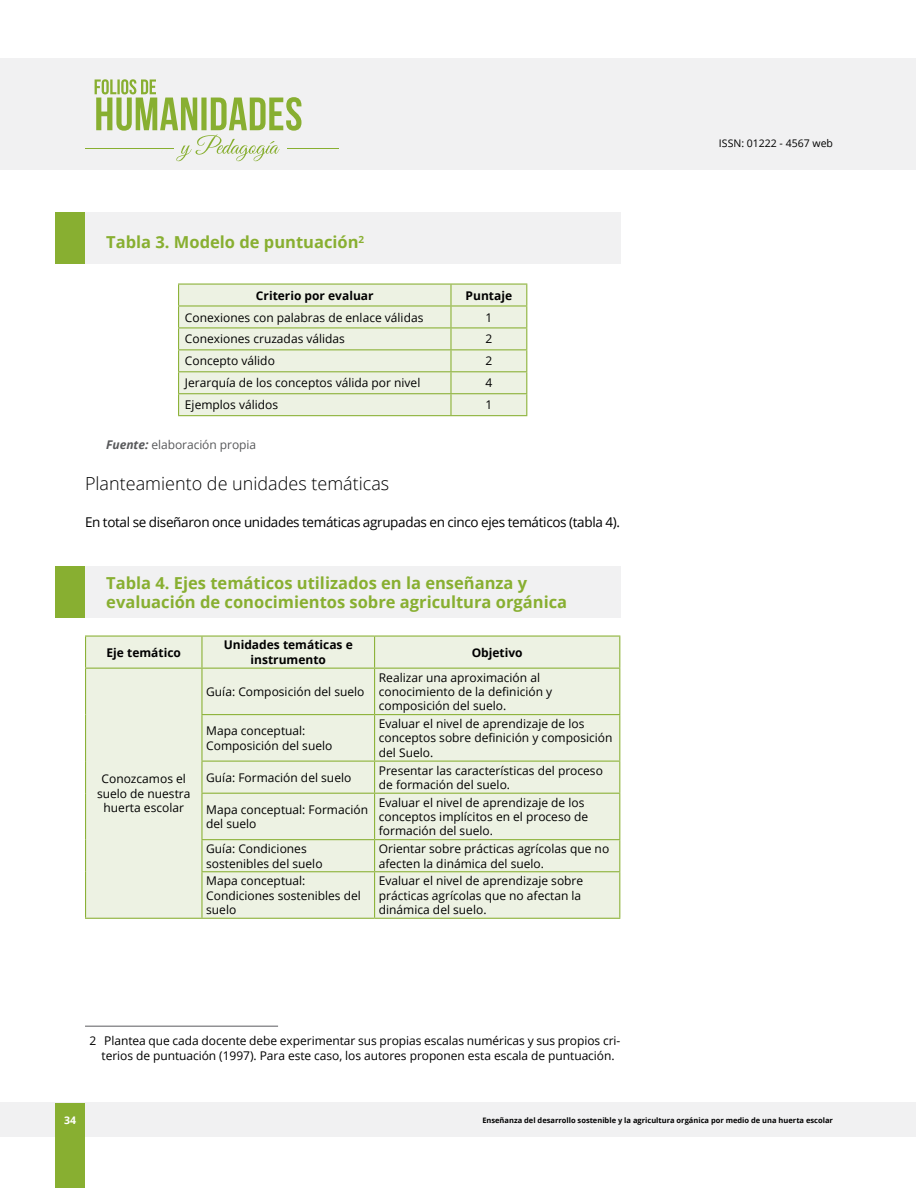
<style>
.page{position:relative;width:918px;height:1188px;background:#fff}
.page>*{position:absolute;margin:0;border:0;box-sizing:border-box;transform-origin:0 0}
.t1{font:300 18px "Open Sans";color:#000}
.t2{font:700 16.5px/19.5px "Open Sans";color:#88af31}
.t3{font:13.5px "Open Sans";letter-spacing:-.025em;color:#000}
.t4{font:12px/14.4px "Open Sans";color:#000}
.t5{font:700 12px/14.4px "Open Sans";color:#000;text-align:center}
.t6{font:12px "Open Sans";letter-spacing:-.005em;color:#58595b}
.t7{font:10.5px "Open Sans";color:#000}
.t8{font:700 10.5px "Open Sans";color:#fff}
.t9{font:700 7.5px "Open Sans";color:#000}
.s1{font-weight:700;font-style:italic}
</style>
<div class="page">
<div style="left:0;top:1103px;width:916px;height:34px;background:#f1f1f2"></div>
<div style="left:0;top:58px;width:916px;height:112px;background:#f1f1f2"></div>
<div style="left:55px;top:1103px;width:30px;height:85px;background:#88af31"></div>
<svg style="left:95px;top:79px;width:207px;height:82px"></svg>
<hr style="left:85px;top:148px;width:88px;height:1px;background:#88af31">
<hr style="left:287px;top:148px;width:52px;height:1px;background:#88af31">
<div style="left:55px;top:213px;width:565px;height:51px;background:#f1f1f2"></div>
<div style="left:55px;top:567px;width:565px;height:51px;background:#f1f1f2"></div>
<div style="left:55px;top:213px;width:30px;height:51px;background:#88af31"></div>
<div style="left:55px;top:567px;width:30px;height:51px;background:#88af31"></div>
<div style="left:179px;top:285px;width:347px;height:130px;background:#edf2e3"></div>
<hr style="left:178px;top:284px;width:273px;height:1px;background:#88af31">
<hr style="left:451px;top:284px;width:76px;height:1px;background:#88af31">
<hr style="left:450px;top:285px;width:2px;height:20px;background:#88af31">
<hr style="left:178px;top:305px;width:273px;height:2px;background:#88af31">
<hr style="left:451px;top:305px;width:76px;height:2px;background:#88af31">
<hr style="left:450px;top:307px;width:2px;height:20px;background:#88af31">
<hr style="left:178px;top:327px;width:273px;height:1px;background:#88af31">
<hr style="left:451px;top:327px;width:76px;height:1px;background:#88af31">
<hr style="left:450px;top:328px;width:2px;height:21px;background:#88af31">
<hr style="left:178px;top:349px;width:273px;height:1px;background:#88af31">
<hr style="left:451px;top:349px;width:76px;height:1px;background:#88af31">
<hr style="left:450px;top:350px;width:2px;height:21px;background:#88af31">
<hr style="left:178px;top:371px;width:273px;height:1px;background:#88af31">
<hr style="left:451px;top:371px;width:76px;height:1px;background:#88af31">
<hr style="left:450px;top:372px;width:2px;height:21px;background:#88af31">
<hr style="left:178px;top:393px;width:273px;height:1px;background:#88af31">
<svg style="left:178px;top:285px;width:1px;height:130px"></svg>
<hr style="left:451px;top:393px;width:76px;height:1px;background:#88af31">
<hr style="left:450px;top:394px;width:2px;height:21px;background:#88af31">
<svg style="left:526px;top:285px;width:1px;height:130px"></svg>
<hr style="left:178px;top:415px;width:273px;height:1px;background:#88af31">
<hr style="left:451px;top:415px;width:76px;height:1px;background:#88af31">
<div style="left:86px;top:637px;width:533px;height:281px;background:#edf2e3"></div>
<hr style="left:85px;top:636px;width:117px;height:1px;background:#88af31">
<hr style="left:85px;top:637px;width:1px;height:31px;background:#88af31">
<hr style="left:202px;top:636px;width:173px;height:1px;background:#88af31">
<hr style="left:201px;top:637px;width:2px;height:31px;background:#88af31">
<hr style="left:375px;top:636px;width:245px;height:1px;background:#88af31">
<hr style="left:374px;top:637px;width:1px;height:31px;background:#88af31">
<hr style="left:619px;top:637px;width:1px;height:31px;background:#88af31">
<hr style="left:85px;top:668px;width:117px;height:1px;background:#88af31">
<hr style="left:202px;top:668px;width:173px;height:1px;background:#88af31">
<hr style="left:375px;top:668px;width:245px;height:1px;background:#88af31">
<hr style="left:85px;top:669px;width:1px;height:46px;background:#88af31">
<hr style="left:85px;top:715px;width:1px;height:46px;background:#88af31">
<hr style="left:85px;top:761px;width:1px;height:32px;background:#88af31">
<hr style="left:85px;top:793px;width:1px;height:47px;background:#88af31">
<hr style="left:85px;top:840px;width:1px;height:32px;background:#88af31">
<hr style="left:85px;top:872px;width:1px;height:46px;background:#88af31">
<hr style="left:201px;top:669px;width:2px;height:45px;background:#88af31">
<hr style="left:374px;top:669px;width:1px;height:45px;background:#88af31">
<hr style="left:619px;top:669px;width:1px;height:45px;background:#88af31">
<hr style="left:201px;top:714px;width:174px;height:1px;background:#88af31">
<hr style="left:201px;top:715px;width:2px;height:46px;background:#88af31">
<hr style="left:375px;top:714px;width:245px;height:1px;background:#88af31">
<hr style="left:374px;top:715px;width:1px;height:46px;background:#88af31">
<hr style="left:619px;top:715px;width:1px;height:46px;background:#88af31">
<hr style="left:201px;top:761px;width:174px;height:1px;background:#88af31">
<hr style="left:201px;top:762px;width:2px;height:31px;background:#88af31">
<hr style="left:375px;top:761px;width:245px;height:1px;background:#88af31">
<hr style="left:374px;top:762px;width:1px;height:31px;background:#88af31">
<hr style="left:619px;top:762px;width:1px;height:31px;background:#88af31">
<hr style="left:201px;top:793px;width:174px;height:1px;background:#88af31">
<hr style="left:201px;top:794px;width:2px;height:45px;background:#88af31">
<hr style="left:375px;top:793px;width:245px;height:1px;background:#88af31">
<hr style="left:374px;top:794px;width:1px;height:45px;background:#88af31">
<hr style="left:619px;top:794px;width:1px;height:45px;background:#88af31">
<hr style="left:201px;top:839px;width:174px;height:1px;background:#88af31">
<hr style="left:201px;top:840px;width:2px;height:31px;background:#88af31">
<hr style="left:375px;top:839px;width:245px;height:1px;background:#88af31">
<hr style="left:374px;top:840px;width:1px;height:31px;background:#88af31">
<hr style="left:619px;top:840px;width:1px;height:31px;background:#88af31">
<hr style="left:201px;top:871px;width:174px;height:1px;background:#88af31">
<hr style="left:201px;top:872px;width:2px;height:46px;background:#88af31">
<hr style="left:375px;top:871px;width:245px;height:1px;background:#88af31">
<hr style="left:374px;top:872px;width:1px;height:46px;background:#88af31">
<hr style="left:619px;top:872px;width:1px;height:46px;background:#88af31">
<hr style="left:85px;top:918px;width:117px;height:1px;background:#88af31">
<hr style="left:202px;top:918px;width:173px;height:1px;background:#88af31">
<hr style="left:375px;top:918px;width:245px;height:1px;background:#88af31">
<hr style="left:85px;top:1026px;width:193px;height:1px;background:#6d6e71">
<h2 class="t2" style="left:106px;top:232px;width:259px">Tabla 3. Modelo de puntuación<sup>2</sup></h2>
<p class="t5" style="left:256px;top:288px;width:119px">Criterio por evaluar</p>
<p class="t5" style="left:466px;top:288px;width:48px">Puntaje</p>
<p class="t4" style="left:185px;top:310px;width:240px">Conexiones con palabras de enlace válidas</p>
<p class="t4" style="left:485px;top:310px;width:8px">1</p>
<p class="t4" style="left:185px;top:332px;width:162px">Conexiones cruzadas válidas</p>
<p class="t4" style="left:485px;top:332px;width:8px">2</p>
<p class="t4" style="left:185px;top:354px;width:91px">Concepto válido</p>
<p class="t4" style="left:485px;top:354px;width:8px">2</p>
<p class="t4" style="left:185px;top:375px;width:237px">Jerarquía de los conceptos válida por nivel</p>
<p class="t4" style="left:485px;top:375px;width:8px">4</p>
<p class="t4" style="left:185px;top:397px;width:95px">Ejemplos válidos</p>
<p class="t4" style="left:485px;top:397px;width:8px">1</p>
<p class="t6" style="left:106px;top:437px;width:151px"><span class="s1">Fuente:</span> elaboración propia</p>
<h1 class="t1" style="left:85px;top:471px;width:306px">Planteamiento de unidades temáticas</h1>
<p class="t3" style="left:85px;top:513px;width:537px">En total se diseñaron once unidades temáticas agrupadas en cinco ejes temáticos (tabla 4).</p>
<h2 class="t2" style="left:106px;top:573px;width:462px">Tabla 4. Ejes temáticos utilizados en la enseñanza y evaluación de conocimientos sobre agricultura orgánica</h2>
<p class="t5" style="left:107px;top:645px;width:76px">Eje temático</p>
<p class="t5" style="left:224px;top:638px;width:131px">Unidades temáticas e instrumento</p>
<p class="t5" style="left:472px;top:645px;width:53px">Objetivo</p>
<p class="t4" style="left:97px;top:772px;width:95px;text-align:center">Conozcamos el suelo de nuestra huerta escolar</p>
<p class="t4" style="left:206px;top:684px;width:160px">Guía: Composición del suelo</p>
<p class="t4" style="left:379px;top:670px;width:175px">Realizar una aproximación al conocimiento de la definición y composición del suelo.</p>
<p class="t4" style="left:206px;top:723px;width:128px">Mapa conceptual:<br>Composición del suelo</p>
<p class="t4" style="left:379px;top:716px;width:235px">Evaluar el nivel de aprendizaje de los conceptos sobre definición y composición del Suelo.</p>
<p class="t4" style="left:206px;top:770px;width:147px">Guía: Formación del suelo</p>
<p class="t4" style="left:379px;top:763px;width:226px">Presentar las características del proceso de formación del suelo.</p>
<p class="t4" style="left:206px;top:802px;width:163px">Mapa conceptual: Formación del suelo</p>
<p class="t4" style="left:379px;top:795px;width:211px">Evaluar el nivel de aprendizaje de los conceptos implícitos en el proceso de formación del suelo.</p>
<p class="t4" style="left:206px;top:841px;width:118px">Guía: Condiciones sostenibles del suelo</p>
<p class="t4" style="left:379px;top:841px;width:232px">Orientar sobre prácticas agrícolas que no afecten la dinámica del suelo.</p>
<p class="t4" style="left:206px;top:873px;width:156px">Mapa conceptual:<br>Condiciones sostenibles del suelo</p>
<p class="t4" style="left:379px;top:873px;width:206px">Evaluar el nivel de aprendizaje sobre prácticas agrícolas que no afectan la dinámica del suelo.</p>
<p class="t7" style="left:719px;top:136px;width:116px">ISSN: 01222 - 4567 web</p>
<p class="t4" style="left:90px;top:1033px;width:532px;line-height:15px;text-align:center">2 Plantea que cada docente debe experimentar sus propias escalas numéricas y sus propios cri&shy;terios de puntuación (1997). Para este caso, los autores proponen esta escala de puntuación.</p>
<p class="t8" style="left:64px;top:1112px;width:13px">34</p>
<p class="t9" style="left:482px;top:1115px;width:352px">Enseñanza del desarrollo sostenible y la agricultura orgánica por medio de una huerta escolar</p>
</div>
